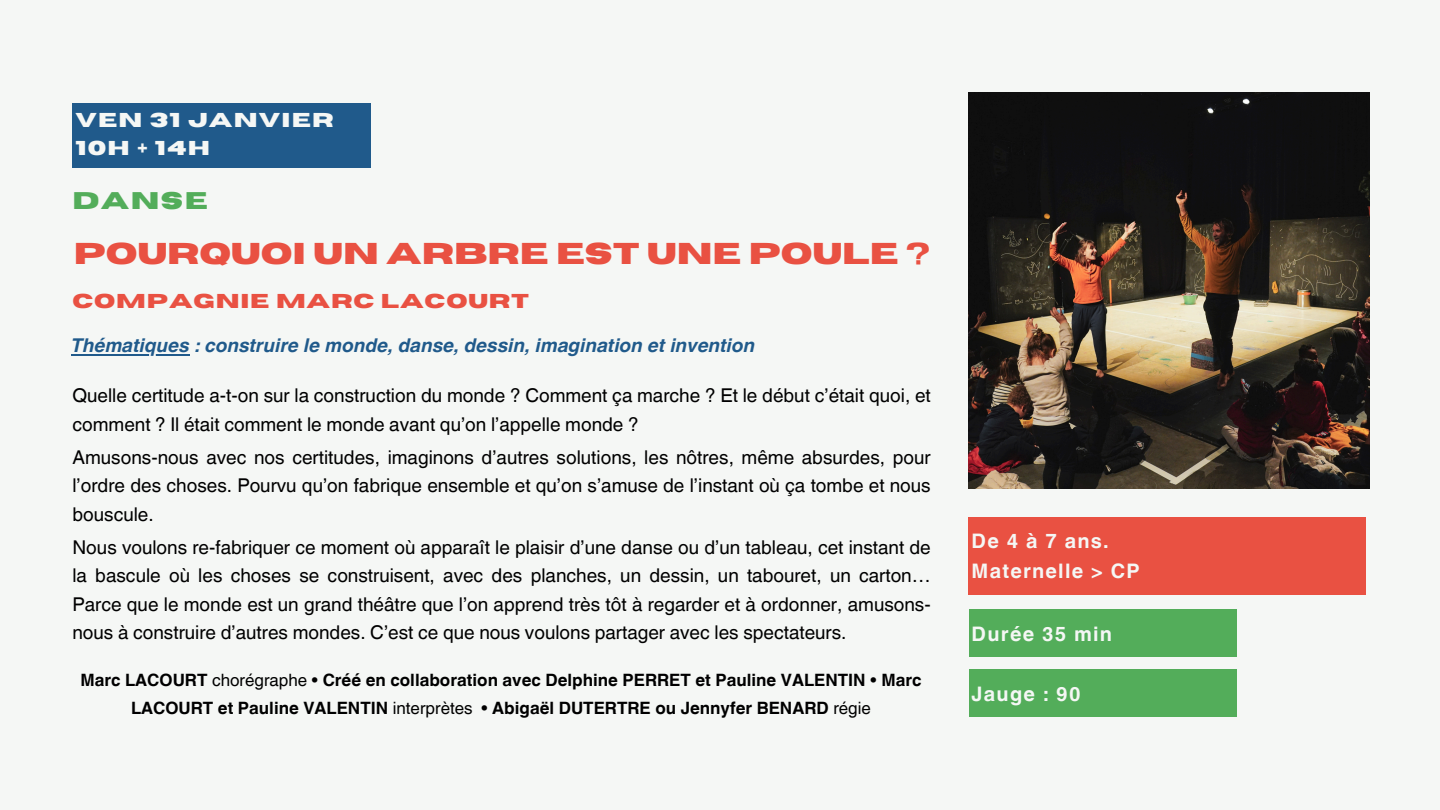
<style>
.page{position:relative;width:1440px;height:810px;background:#f5f7f5}
.page>*{position:absolute;margin:0;border:0;box-sizing:border-box;transform-origin:0 0}
.t1{font:700 30px "Horizon";color:#e95142}
.t2{font:700 24px "Horizon";letter-spacing:.065em;color:#53ad5a}
.t3{font:700 20px/30px "Helvetica World";letter-spacing:.06em;color:#f5f7f5}
.t4{font:700 20px "Horizon";letter-spacing:.04em;color:#e95142}
.t5{font:700 20px/27.8px "Horizon";letter-spacing:.06em;color:#f5f7f5}
.t6{font:19px/28.5px "Helvetica World";color:#000;text-align:justify}
.t7{font:italic 700 19px "Helvetica World";color:#205a8b}
.t8{font:700 17px/27.8px "Helvetica World";color:#000;text-align:center}
.s1{font-weight:400}
</style>
<div class="page">
<div style="left:72px;top:103px;width:299px;height:65px;background:#205a8b"></div>
<div style="left:969px;top:610px;width:267px;height:47px;background:#53ad5a"></div>
<div style="left:969px;top:517px;width:397px;height:78px;background:#e95142"></div>
<div style="left:969px;top:669px;width:267px;height:47px;background:#53ad5a"></div>
<img style="left:969px;top:93px;width:400px;height:396px">
<hr style="left:71px;top:354px;width:119px;height:1px;background:#205a8b">
<h3 class="t5" style="left:75px;top:107px;width:260px">VEN 31 JANVIER<br>10H + 14H</h3>
<h5 class="t2" style="left:72px;top:189px;width:137px">DANSE</h5>
<h5 class="t1" style="left:74px;top:238px;width:858px">POURQUOI UN ARBRE EST UNE POULE ?</h5>
<h5 class="t4" style="left:72px;top:291px;width:458px">COMPAGNIE MARC LACOURT</h5>
<p class="t7" style="left:71px;top:330px;width:685px">Thématiques : construire le monde, danse, dessin, imagination et invention</p>
<h4 class="t6" style="left:72px;top:382px;width:860px">Quelle certitude a-t-on sur la construction du monde ? Comment ça marche ? Et le début c’était quoi, et comment ? Il était comment le monde avant qu’on l’appelle monde ?</h4>
<h4 class="t6" style="left:72px;top:443px;width:860px">Amusons-nous avec nos certitudes, imaginons d’autres solutions, les nôtres, même absurdes, pour l’ordre des choses. Pourvu qu’on fabrique ensemble et qu’on s’amuse de l’instant où ça tombe et nous bouscule.</h4>
<h4 class="t6" style="left:72px;top:533px;width:860px">Nous voulons re-fabriquer ce moment où apparaît le plaisir d’une danse ou d’un tableau, cet instant de la bascule où les choses se construisent, avec des planches, un dessin, un tabouret, un carton… Parce que le monde est un grand théâtre que l’on apprend très tôt à regarder et à ordonner, amusons&shy;nous à construire d’autres mondes. C’est ce que nous voulons partager avec les spectateurs.</h4>
<p class="t8" style="left:80px;top:664px;width:843px">Marc LACOURT <span class="s1">chorégraphe</span> • Créé en collaboration avec Delphine PERRET et Pauline VALENTIN • Marc<br>LACOURT et Pauline VALENTIN <span class="s1">interprètes</span> • Abigaël DUTERTRE ou Jennyfer BENARD <span class="s1">régie</span></p>
<h1 class="t3" style="left:972px;top:524px;width:169px">De 4 à 7 ans.<br>Maternelle &gt; CP</h1>
<h2 class="t3" style="left:972px;top:617px;width:142px">Durée 35 min</h2>
<h3 class="t3" style="left:972px;top:676px;width:110px">Jauge : 90</h3>
</div>
